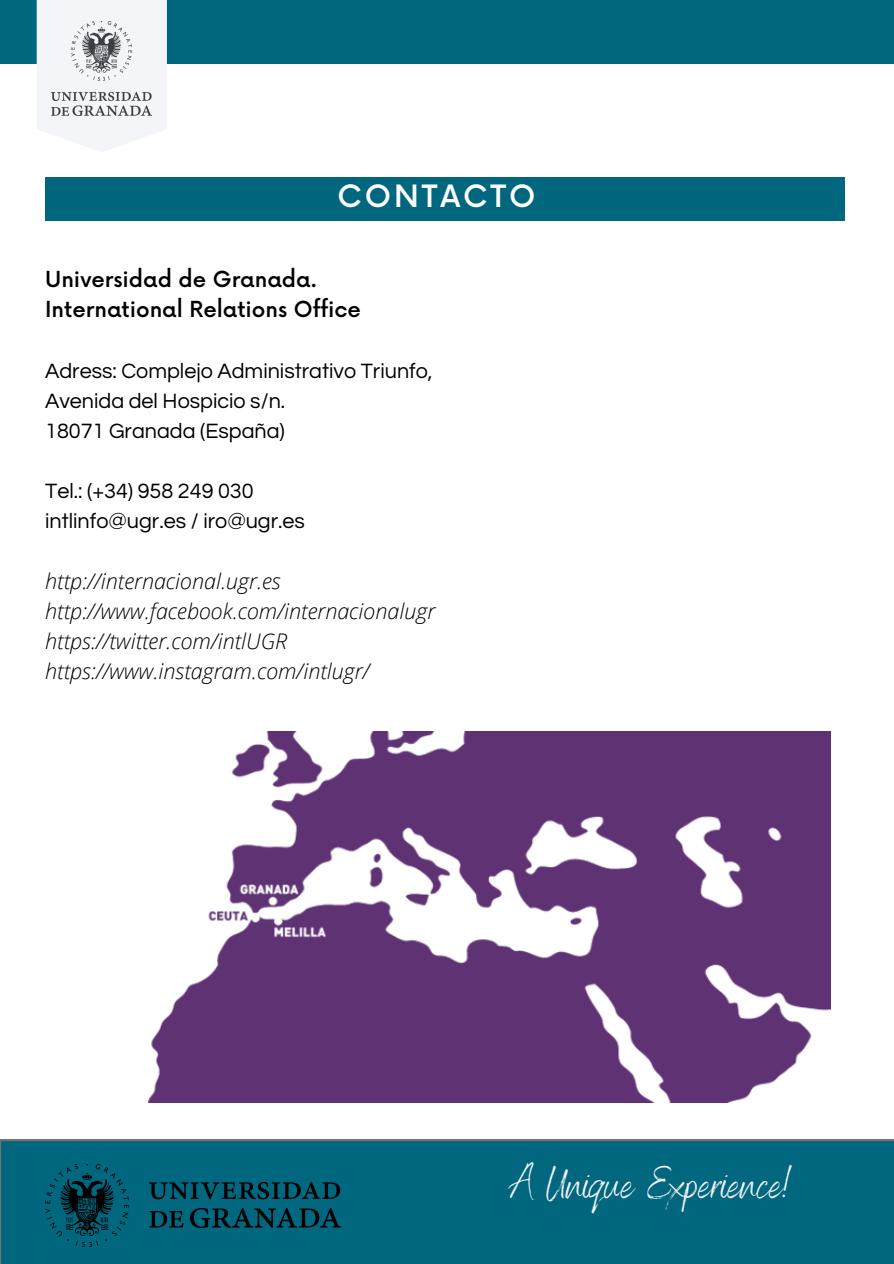
<style>
.page{position:relative;width:894px;height:1264px;background:#fff}
.page>*{position:absolute;margin:0;border:0;box-sizing:border-box;transform-origin:0 0}
.t1{font:45px "Benedict";color:#f3f5f9}
.t2{font:500 30px "Now";letter-spacing:.1em;color:#fff}
.t3{font:500 29.25px "Now";letter-spacing:.1em;color:#fff}
.t4{font:italic 300 21.6px/29.8px "Open Sans";color:#000}
.t5{font:21.6px/29.8px "Questrial";color:#000}
.t6{font:500 21.6px/30.8px "Now";color:#000}
</style>
<div class="page">
<div style="left:0;top:1139px;width:893px;height:124px;background:#00677f"></div>
<img style="left:45px;top:1164px;width:295px;height:82px">
<div style="left:0;top:0;width:893px;height:64px;background:#00677f"></div>
<svg style="left:37px;top:0;width:130px;height:152px"></svg>
<img style="left:51px;top:21px;width:100px;height:95px">
<div style="left:45px;top:177px;width:799px;height:44px;background:#00677f"></div>
<img style="left:148px;top:731px;width:682px;height:371px">
<h4 class="t2" style="left:337px;top:180px;width:199px">CONTACTO</h4>
<h4 class="t3" style="left:466px;top:186px;width:97px">LINKS</h4>
<h4 class="t3" style="left:311px;top:186px;width:142px">RELATED</h4>
<p class="t6" style="left:45px;top:265px;width:317px">Universidad de Granada.<br>International Relations Office</p>
<p class="t5" style="left:45px;top:356px;width:389px">Adress: Complejo Administrativo Triunfo,<br>Avenida del Hospicio s/n.<br>18071 Granada (España)</p>
<h1 class="t5" style="left:45px;top:476px;width:261px">Tel.: (+34) 958 249 030 intlinfo@ugr.es / iro@ugr.es</h1>
<p class="t4" style="left:45px;top:566px;width:391px">http://internacional.ugr.es http://www.facebook.com/internacionalugr https://twitter.com/intlUGR https://www.instagram.com/intlugr/</p>
<h2 class="t1" style="left:510px;top:1155px;width:283px">A Unique Experience!</h2>
</div>
